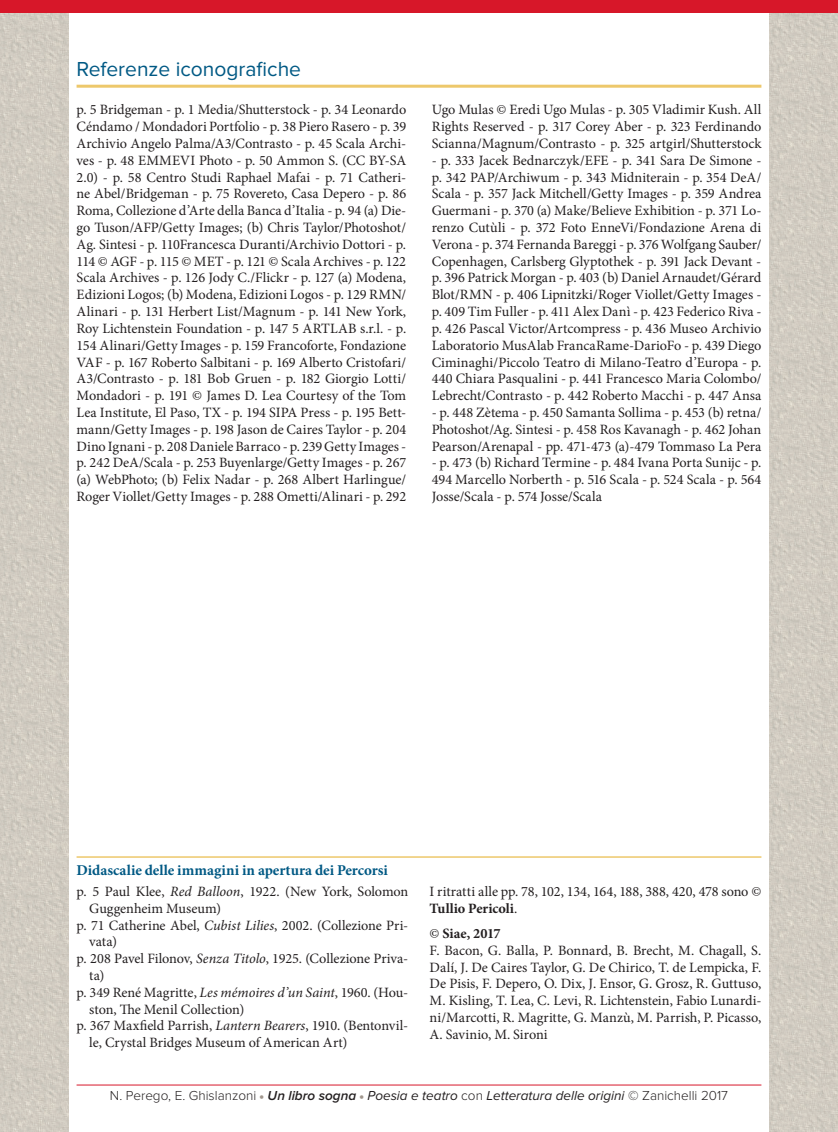
<style>
.page{position:relative;width:838px;height:1132px;background:#fff}
.page>*{position:absolute;margin:0;border:0;box-sizing:border-box;transform-origin:0 0}
.t1{font:21px "Proxima Nova";color:#005984}
.t2{font:700 15px "Minion Pro";color:#005984}
.t3{font:14.25px/16.8px "Minion Pro";color:#231f20;text-align:justify}
.t4{font:300 13.5px "Proxima Nova";color:#231f20}
.s1{font-style:italic}
.s2{font-weight:700}
.s3{font-family:"Minion Pro";font-weight:400;color:#a1978e}
.s4{font-weight:600;font-style:italic}
.s5{font-weight:400;font-style:italic}
</style>
<div class="page">
<img style="left:770px;top:13px;width:68px;height:1118px">
<img style="left:0;top:13px;width:68px;height:1118px">
<div style="left:0;top:0;width:838px;height:13px;background:#d71729"></div>
<hr style="left:77px;top:1084px;width:684px;height:1px;background:#d71729">
<hr style="left:77px;top:85px;width:684px;height:3px;background:#edc86b">
<hr style="left:77px;top:856px;width:684px;height:1px;background:#edc86b">
<h1 class="t1" style="left:77px;top:57px;width:226px">Referenze iconografiche</h1>
<p class="t3" style="left:77px;top:101px;width:331px">p. 5 Bridgeman - p. 1 Media/Shutterstock - p. 34 Leonardo Céndamo / Mondadori Portfolio - p. 38 Piero Rasero - p. 39<br>Archivio Angelo Palma/A3/Contrasto - p. 45 Scala Archi&shy;ves - p. 48 EMMEVI Photo - p. 50 Ammon S. (CC BY-SA 2.0) - p. 58 Centro Studi Raphael Mafai - p. 71 Catheri&shy;ne Abel/Bridgeman - p. 75 Rovereto, Casa Depero - p. 86<br>Roma, Collezione d’Arte della Banca d’Italia - p. 94 (a) Die&shy;go Tuson/AFP/Getty Images; (b) Chris Taylor/Photoshot/ Ag. Sintesi - p. 110Francesca Duranti/Archivio Dottori - p.<br>114 © AGF - p. 115 © MET - p. 121 © Scala Archives - p. 122<br>Scala Archives - p. 126 Jody C./Flickr - p. 127 (a) Modena, Edizioni Logos; (b) Modena, Edizioni Logos - p. 129 RMN/ Alinari - p. 131 Herbert List/Magnum - p. 141 New York, Roy Lichtenstein Foundation - p. 147 5 ARTLAB s.r.l. - p.<br>154 Alinari/Getty Images - p. 159 Francoforte, Fondazione VAF - p. 167 Roberto Salbitani - p. 169 Alberto Cristofari/ A3/Contrasto - p. 181 Bob Gruen - p. 182 Giorgio Lotti/ Mondadori - p. 191 © James D. Lea Courtesy of the Tom Lea Institute, El Paso, TX - p. 194 SIPA Press - p. 195 Bett&shy;mann/Getty Images - p. 198 Jason de Caires Taylor - p. 204<br>Dino Ignani - p. 208 Daniele Barraco - p. 239 Getty Images - p. 242 DeA/Scala - p. 253 Buyenlarge/Getty Images - p. 267 (a) WebPhoto; (b) Felix Nadar - p. 268 Albert Harlingue/ Roger Viollet/Getty Images - p. 288 Ometti/Alinari - p. 292</p>
<p class="t3" style="left:432px;top:101px;width:331px">Ugo Mulas © Eredi Ugo Mulas - p. 305 Vladimir Kush. All Rights Reserved - p. 317 Corey Aber - p. 323 Ferdinando Scianna/Magnum/Contrasto - p. 325 artgirl/Shutterstock</p>
<p class="t3" style="left:432px;top:152px;width:331px">- p. 333 Jacek Bednarczyk/EFE - p. 341 Sara De Simone - p. 342 PAP/Archiwum - p. 343 Midniterain - p. 354 DeA/ Scala - p. 357 Jack Mitchell/Getty Images - p. 359 Andrea Guermani - p. 370 (a) Make/Believe Exhibition - p. 371 Lo&shy;renzo Cutùli - p. 372 Foto EnneVi/Fondazione Arena di Verona - p. 374 Fernanda Bareggi - p. 376 Wolfgang Sauber/ Copenhagen, Carlsberg Glyptothek - p. 391 Jack Devant - p. 396 Patrick Morgan - p. 403 (b) Daniel Arnaudet/Gérard Blot/RMN - p. 406 Lipnitzki/Roger Viollet/Getty Images - p. 409 Tim Fuller - p. 411 Alex Danì - p. 423 Federico Riva - p. 426 Pascal Victor/Artcompress - p. 436 Museo Archivio Laboratorio MusAlab FrancaRame-DarioFo - p. 439 Diego Ciminaghi/Piccolo Teatro di Milano-Teatro d’Europa - p.<br>440 Chiara Pasqualini - p. 441 Francesco Maria Colombo/ Lebrecht/Contrasto - p. 442 Roberto Macchi - p. 447 Ansa</p>
<p class="t3" style="left:432px;top:404px;width:331px">- p. 448 Zètema - p. 450 Samanta Sollima - p. 453 (b) retna/ Photoshot/Ag. Sintesi - p. 458 Ros Kavanagh - p. 462 Johan Pearson/Arenapal - pp. 471-473 (a)-479 Tommaso La Pera</p>
<p class="t3" style="left:432px;top:454px;width:331px">- p. 473 (b) Richard Termine - p. 484 Ivana Porta Sunijc - p.<br>494 Marcello Norberth - p. 516 Scala - p. 524 Scala - p. 564<br>Josse/Scala - p. 574 Josse/Scala</p>
<p class="t2" style="left:77px;top:859px;width:313px">Didascalie delle immagini in apertura dei Percorsi</p>
<p class="t3" style="left:77px;top:882px;width:333px">p. 5 Paul Klee, <span class="s1">Red Balloon</span>, 1922. (New York, Solomon</p>
<p class="t3" style="left:89px;top:899px;width:133px">Guggenheim Museum)</p>
<p class="t3" style="left:77px;top:916px;width:333px">p. 71 Catherine Abel, <span class="s1">Cubist Lilies</span>, 2002. (Collezione Pri-</p>
<p class="t3" style="left:89px;top:933px;width:29px">vata)</p>
<p class="t3" style="left:77px;top:949px;width:333px">p. 208 Pavel Filonov, <span class="s1">Senza Titolo</span>, 1925. (Collezione Priva-</p>
<p class="t3" style="left:89px;top:966px;width:17px">ta)</p>
<p class="t3" style="left:77px;top:983px;width:333px">p. 349 René Magritte, <span class="s1">Les mémoires d’un Saint</span>, 1960. (Hou-</p>
<p class="t3" style="left:89px;top:1000px;width:156px">ston, The Menil Collection)</p>
<p class="t3" style="left:77px;top:1017px;width:333px">p. 367 Maxfield Parrish, <span class="s1">Lantern Bearers</span>, 1910. (Bentonvil-</p>
<p class="t3" style="left:89px;top:1033px;width:259px">le, Crystal Bridges Museum of American Art)</p>
<p class="t3" style="left:429px;top:882px;width:333px">I ritratti alle pp. 78, 102, 134, 164, 188, 388, 420, 478 sono ©<br><span class="s2">Tullio Pericoli</span>.</p>
<p class="t3" style="left:429px;top:924px;width:333px;text-align:left">© <span class="s2">Siae, 2017<br></span>F. Bacon, G. Balla, P. Bonnard, B. Brecht, M. Chagall, S.<br>Dalí, J. De Caires Taylor, G. De Chirico, T. de Lempicka, F.<br>De Pisis, F. Depero, O. Dix, J. Ensor, G. Grosz, R. Guttuso, M. Kisling, T. Lea, C. Levi, R. Lichtenstein, Fabio Lunardi&shy;ni/Marcotti, R. Magritte, G. Manzù, M. Parrish, P. Picasso, A. Savinio, M. Sironi</p>
<p class="t4" style="left:110px;top:1087px;width:619px">N. Perego, E. Ghislanzoni <span class="s3">•</span> <span class="s4">Un libro sogna</span> <span class="s3">•</span> <span class="s5">Poesia e teatro</span> con <span class="s5">Letteratura delle origini</span> © Zanichelli 2017</p>
</div>
